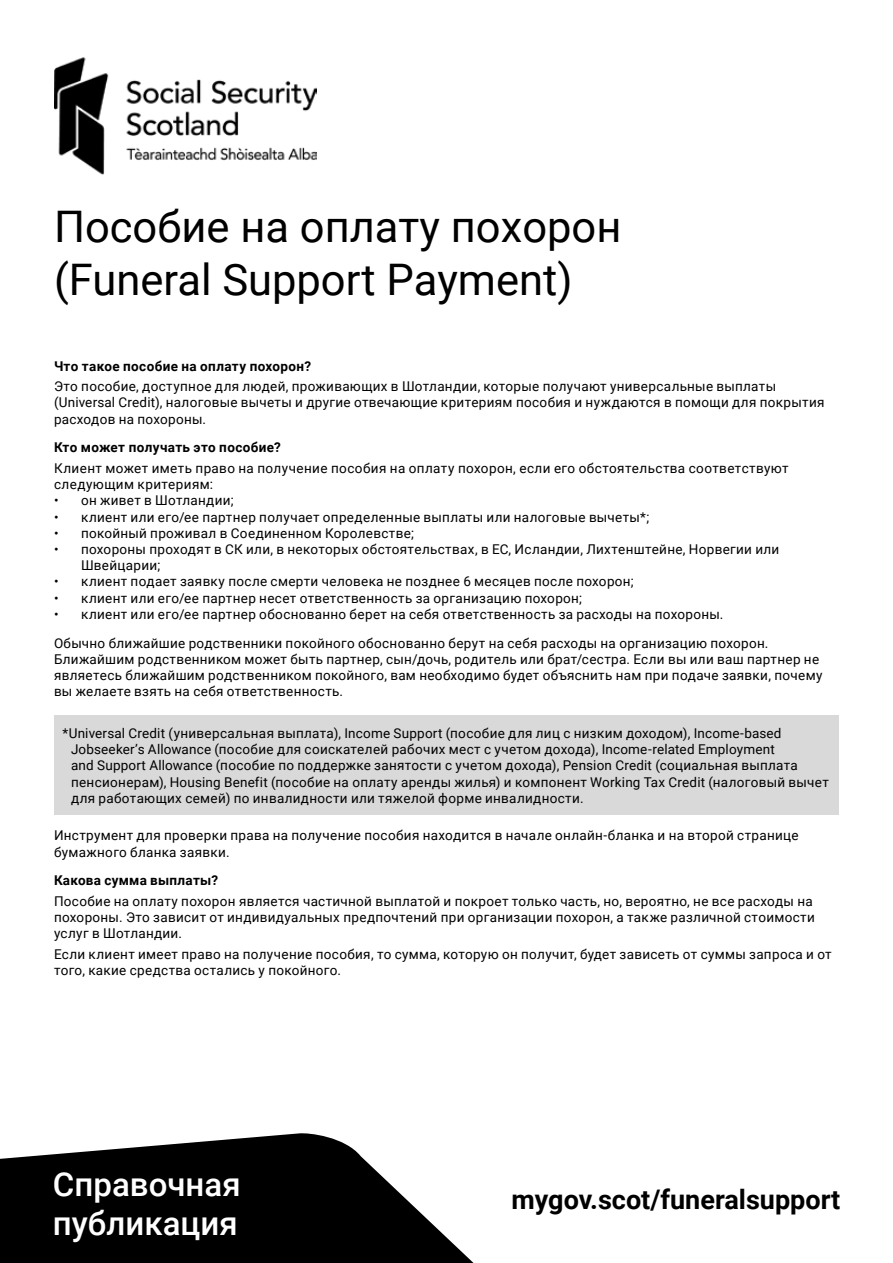
<style>
.page{position:relative;width:893px;height:1263px;background:#fff}
.page>*{position:absolute;margin:0;border:0;box-sizing:border-box;transform-origin:0 0}
.t1{font:43.5px/52.2px "Roboto";color:#000}
.t2{font:500 33px/39.6px "Roboto";color:#fff}
.t3{font:700 27px "Roboto";color:#000}
.text_gray_background{font:13.5px/16.2px "Roboto";letter-spacing:.02em;color:#000}
.text{font:13.5px/16.2px "Roboto";letter-spacing:.02em;color:#000}
.last_tab_para_text{font:13.5px/16.2px "Roboto";letter-spacing:.02em;color:#000}
.heading_12pt{font:13.5px/16.2px "Roboto";letter-spacing:.03em;color:#000}
.heading_12pt-2{font:700 13.5px "Roboto";letter-spacing:.025em;color:#000}
.text-2{font:700 13.5px "Roboto";letter-spacing:.02em;color:#000}
</style>
<div class="page">
<img style="left:54px;top:57px;width:262px;height:118px">
<svg style="left:0;top:1133px;width:474px;height:130px;fill:#000"></svg>
<div style="left:54px;top:715px;width:785px;height:100px;background:#d9d9d9"></div>
<p class="t1" style="left:54px;top:199px;width:569px">Пособие на оплату похорон (Funeral Support Payment)</p>
<p class="heading_12pt-2" style="left:54px;top:356px;width:259px">Что такое пособие на оплату похорон?</p>
<p class="text" style="left:54px;top:378px;width:772px">Это пособие, доступное для людей, проживающих в Шотландии, которые получают универсальные выплаты (Universal Credit), налоговые вычеты и другие отвечающие критериям пособия и нуждаются в помощи для покрытия расходов на похороны.</p>
<p class="heading_12pt-2" style="left:54px;top:438px;width:228px">Кто может получать это пособие?</p>
<p class="heading_12pt" style="left:54px;top:459px;width:736px">Клиент может иметь право на получение пособия на оплату похорон, если его обстоятельства соответствуют следующим критериям:</p>
<p class="text_gray_background" style="left:54px;top:492px;width:181px">• он живет в Шотландии;</p>
<p class="text_gray_background" style="left:54px;top:508px;width:597px">• клиент или его/ее партнер получает определенные выплаты или налоговые вычеты*;</p>
<p class="text_gray_background" style="left:54px;top:524px;width:361px">• покойный проживал в Соединенном Королевстве;</p>
<p class="text_gray_background" style="left:81px;top:540px;width:700px;text-indent:-27px">• похороны проходят в СК или, в некоторых обстоятельствах, в ЕС, Исландии, Лихтенштейне, Норвегии или<br>Швейцарии;</p>
<p class="text_gray_background" style="left:54px;top:573px;width:581px">• клиент подает заявку после смерти человека не позднее 6 месяцев после похорон;</p>
<p class="text_gray_background" style="left:54px;top:589px;width:529px">• клиент или его/ее партнер несет ответственность за организацию похорон;</p>
<p class="text_gray_background" style="left:54px;top:605px;width:671px">• клиент или его/ее партнер обоснованно берет на себя ответственность за расходы на похороны.</p>
<p class="last_tab_para_text" style="left:54px;top:634px;width:770px">Обычно ближайшие родственники покойного обоснованно берут на себя расходы на организацию похорон.<br>Ближайшим родственником может быть партнер, сын/дочь, родитель или брат/сестра. Если вы или ваш партнер не являетесь ближайшим родственником покойного, вам необходимо будет объяснить нам при подаче заявки, почему вы желаете взять на себя ответственность.</p>
<p class="text_gray_background" style="left:71px;top:725px;width:759px;text-indent:-9px">*Universal Credit (универсальная выплата), Income Support (пособие для лиц с низким доходом), Income-based Jobseeker’s Allowance (пособие для соискателей рабочих мест с учетом дохода), Income-related Employment<br>and Support Allowance (пособие по поддержке занятости с учетом дохода), Pension Credit (социальная выплата пенсионерам), Housing Benefit (пособие на оплату аренды жилья) и компонент Working Tax Credit (налоговый вычет для работающих семей) по инвалидности или тяжелой форме инвалидности.</p>
<p class="text" style="left:54px;top:827px;width:746px">Инструмент для проверки права на получение пособия находится в начале онлайн-бланка и на второй странице бумажного бланка заявки.</p>
<p class="text-2" style="left:54px;top:871px;width:166px">Какова сумма выплаты?</p>
<p class="text" style="left:54px;top:892px;width:762px">Пособие на оплату похорон является частичной выплатой и покроет только часть, но, вероятно, не все расходы на похороны. Это зависит от индивидуальных предпочтений при организации похорон, а также различной стоимости услуг в Шотландии.</p>
<p class="text" style="left:54px;top:945px;width:779px">Если клиент имеет право на получение пособия, то сумма, которую он получит, будет зависеть от суммы запроса и от того, какие средства остались у покойного.</p>
<p class="t2" style="left:53px;top:1163px;width:189px">Справочная публикация</p>
<h3 class="t3" style="left:511px;top:1181px;width:331px">mygov.scot/funeralsupport</h3>
</div>
